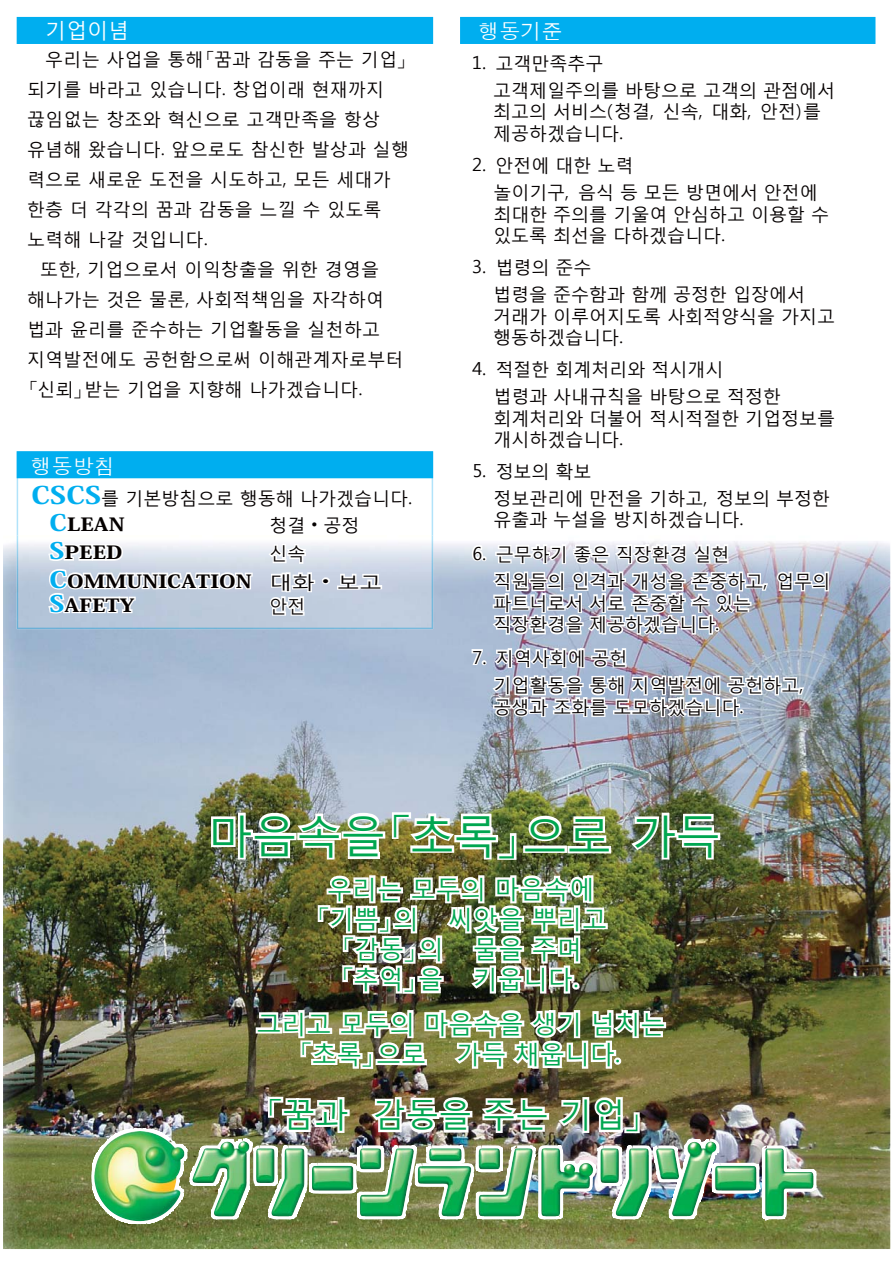
<style>
.page{position:relative;width:893px;height:1263px;background:#fff}
.page>*{position:absolute;margin:0;border:0;box-sizing:border-box;transform-origin:0 0}
.t1{font:45px "Malgun Gothic";letter-spacing:-.015em;color:#00a650}
.t2{font:33.3px "Malgun Gothic";letter-spacing:-.005em;color:#00a650}
.t3{font:25.05px/30px "Malgun Gothic";color:#00a650;text-align:center}
.t4{font:21px "Malgun Gothic";color:#fff}
.t5{font:21px "Dotum Che";color:#fff}
.t6{font:21px "Dotum";color:#fff}
.t7{font:18px/21.6px "Malgun Gothic";color:#050100}
.t8{font:18px/24px "Koz Min Pro Heavy 90 msp RKSJ H";color:#050100;scale:1.25 1}
.s1{font-family:"Koz Min Pro Heavy 90 msp RKSJ H";font-size:24px;color:#00aeef}
.s2{font-size:22.5px;color:#00aeef}
.s3{font-family:"HG Heisei Minchotai W9"}
.s4{font-family:"HG Mincho B"}
.s5{font-family:"Malgun Gothic"}
</style>
<div class="page">
<img style="left:3px;top:536px;width:887px;height:713px">
<div style="left:461px;top:18px;width:414px;height:25px;background:#00aeef"></div>
<div style="left:460px;top:17px;width:415px;height:27px;border:2px solid #00aeef"></div>
<div style="left:17px;top:18px;width:415px;height:25px;background:#00aeef"></div>
<div style="left:17px;top:17px;width:416px;height:27px;border:2px solid #00aeef"></div>
<img style="left:17px;top:451px;width:820px;height:793px">
<p class="t4" style="left:45px;top:15px;width:85px">기업이념</p>
<p class="t7" style="left:27px;top:47px;width:382px">　우리는 사업을 통해「꿈과 감동을 주는 기업」</p>
<p class="t7" style="left:27px;top:77px;width:359px">되기를 바라고 있습니다. 창업이래 현재까지</p>
<p class="t7" style="left:27px;top:107px;width:354px">끊임없는 창조와 혁신으로 고객만족을 항상</p>
<p class="t7" style="left:27px;top:136px;width:383px">유념해 왔습니다. 앞으로도 참신한 발상과 실행</p>
<p class="t7" style="left:27px;top:166px;width:365px">력으로 새로운 도전을 시도하고, 모든 세대가</p>
<p class="t7" style="left:27px;top:196px;width:356px">한층 더 각각의 꿈과 감동을 느낄 수 있도록</p>
<p class="t7" style="left:27px;top:226px;width:182px">노력해 나갈 것입니다.</p>
<p class="t7" style="left:40px;top:256px;width:340px">또한, 기업으로서 이익창출을 위한 경영을</p>
<p class="t7" style="left:27px;top:286px;width:359px">해나가는 것은 물론, 사회적책임을 자각하여</p>
<p class="t7" style="left:27px;top:316px;width:354px">법과 윤리를 준수하는 기업활동을 실천하고</p>
<p class="t7" style="left:27px;top:346px;width:378px">지역발전에도 공헌함으로써 이해관계자로부터</p>
<p class="t7" style="left:27px;top:376px;width:337px">「신뢰」받는 기업을 지향해 나가겠습니다.</p>
<p class="t6" style="left:31px;top:456px;width:85px">행동방침</p>
<p class="t7" style="left:31px;top:485px;width:382px"><span class="s1">CSCS</span>를 기본방침으로 행동해 나가겠습니다.</p>
<p class="t8" style="left:49px;top:514px;width:105px"><span class="s2">C</span>LEAN<span class="s3">　　　</span></p>
<p class="t7" style="left:270px;top:512px;width:91px">청결<span class="s4">・</span>공정</p>
<p class="t8" style="left:49px;top:543px;width:60px"><span class="s2">S</span>PEED</p>
<p class="t7" style="left:270px;top:541px;width:37px">신속</p>
<p class="t8" style="left:49px;top:571px;width:268px"><span class="s2">C</span>OMMUNICATION <span class="s5">대화</span>・<span class="s5">보고<br></span><span class="s2">S</span>AFETY</p>
<p class="t7" style="left:270px;top:593px;width:37px">안전</p>
<p class="t5" style="left:478px;top:21px;width:85px">행동기준</p>
<p class="t7" style="left:472px;top:50px;width:133px">1. 고객만족추구</p>
<p class="t7" style="left:493px;top:77px;width:343px">고객제일주의를 바탕으로 고객의 관점에서 최고의 서비스(청결, 신속, 대화, 안전)를 제공하겠습니다.</p>
<p class="t7" style="left:472px;top:152px;width:163px">2. 안전에 대한 노력</p>
<p class="t7" style="left:493px;top:180px;width:337px">놀이기구, 음식 등 모든 방면에서 안전에 최대한 주의를 기울여 안심하고 이용할 수 있도록 최선을 다하겠습니다.</p>
<p class="t7" style="left:472px;top:254px;width:121px">3. 법령의 준수</p>
<p class="t7" style="left:493px;top:282px;width:343px">법령을 준수함과 함께 공정한 입장에서 거래가 이루어지도록 사회적양식을 가지고 행동하겠습니다.</p>
<p class="t7" style="left:472px;top:356px;width:253px">4. 적절한 회계처리와 적시개시</p>
<p class="t7" style="left:493px;top:384px;width:343px">법령과 사내규칙을 바탕으로 적정한 회계처리와 더불어 적시적절한 기업정보를 개시하겠습니다.</p>
<p class="t7" style="left:472px;top:458px;width:121px">5. 정보의 확보</p>
<p class="t7" style="left:493px;top:485px;width:338px">정보관리에 만전을 기하고, 정보의 부정한 유출과 누설을 방지하겠습니다.</p>
<p class="t7" style="left:472px;top:541px;width:259px">6. 근무하기 좋은 직장환경 실현</p>
<p class="t7" style="left:493px;top:569px;width:338px">직원들의 인격과 개성을 존중하고, 업무의 파트너로서 서로 존중할 수 있는 직장환경을 제공하겠습니다.</p>
<p class="t7" style="left:472px;top:645px;width:157px">7. 지역사회에 공헌</p>
<p class="t7" style="left:493px;top:673px;width:311px">기업활동을 통해 지역발전에 공헌하고, 공생과 조화를 도모하겠습니다.</p>
<h1 class="t1" style="left:208px;top:801px;width:515px">마음속을「초록」으로 가득</h1>
<h3 class="t3" style="left:315px;top:871px;width:294px">우리는 모두의 마음속에「기쁨」의 씨앗을 뿌리고「감동」의 물을 주며「추억」을 키웁니다.</h3>
<h3 class="t3" style="left:256px;top:1006px;width:411px;line-height:30.6px">그리고 모두의 마음속을 생기 넘치는「초록」으로 가득 채웁니다.</h3>
<h2 class="t2" style="left:263px;top:1089px;width:383px">「꿈과 감동을 주는 기업」</h2>
</div>
